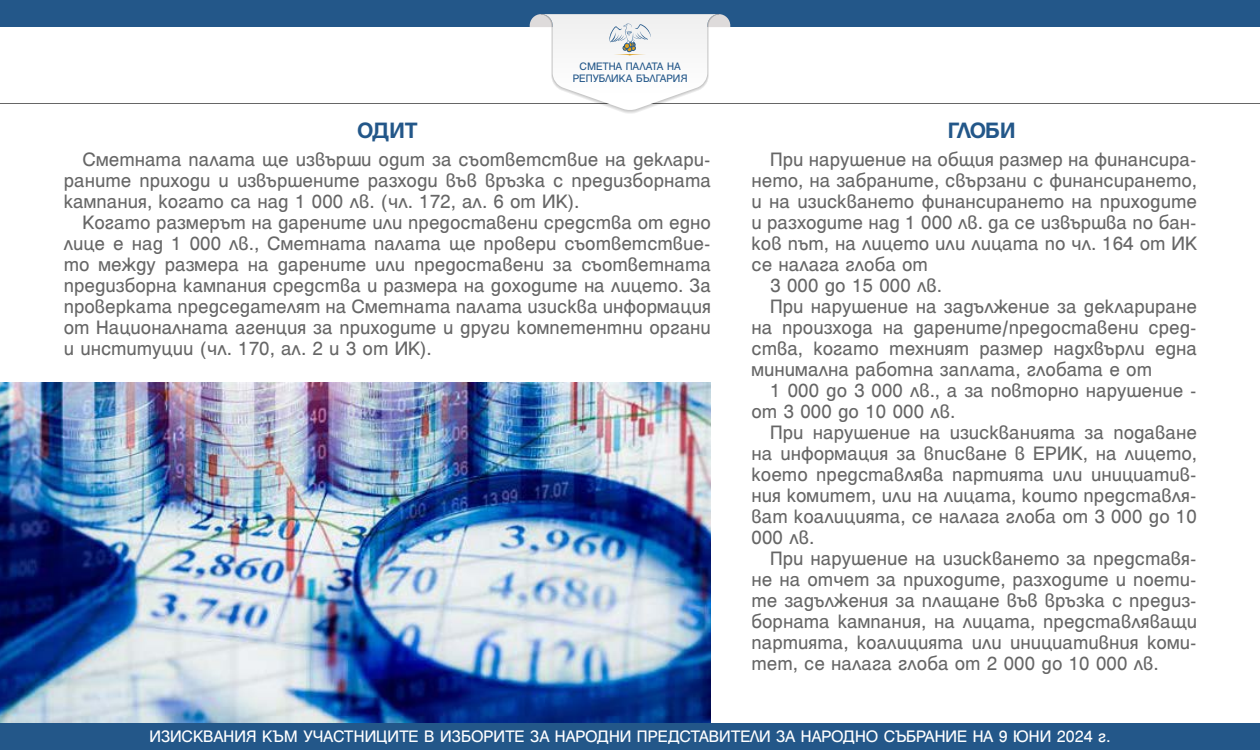
<style>
.page{position:relative;width:1260px;height:750px;background:#fff}
.page>*{position:absolute;margin:0;border:0;box-sizing:border-box;transform-origin:0 0}
.t1{font:700 24px "Helen Pro";letter-spacing:-.045em;color:#235789}
.t2{font:21px/21px "Helen Pro";color:#666;text-align:justify}
.t3{font:18px "Helen Pro";letter-spacing:-.01em;color:#fff}
.t4{font:11.7px/11.6px "Helen Pro";letter-spacing:-.01em;color:#235789;text-align:center}
</style>
<div class="page">
<hr style="left:0;top:103px;width:1260px;height:1px;background:#666">
<div style="left:0;top:0;width:1260px;height:27px;background:#235789"></div>
<div style="left:0;top:723px;width:1260px;height:27px;background:#235789"></div>
<svg style="left:530px;top:14px;width:200px;height:100px"></svg>
<img style="left:0;top:382px;width:711px;height:341px">
<p class="t4" style="left:573px;top:61px;width:116px">СМЕТНА ПАЛАТА НА<br>РЕПУБЛИКА БЪЛГАРИЯ</p>
<p class="t1" style="left:357px;top:118px;width:62px">ОДИТ</p>
<p class="t1" style="left:948px;top:118px;width:69px">ГЛОБИ</p>
<p class="t2" style="left:64px;top:149px;width:649px;text-indent:19px">Сметната палата ще извърши одит за съответствие на деклари&shy;раните приходи и извършените разходи във връзка с предизборната кампания, когато са над 1 000 лв. (чл. 172, ал. 6 от ИК).</p>
<p class="t2" style="left:64px;top:212px;width:649px;text-indent:19px">Когато размерът на дарените или предоставени средства от едно лице е над 1 000 лв., Сметната палата ще провери съответствие&shy;то между размера на дарените или предоставени за съответната предизборна кампания средства и размера на доходите на лицето. За проверката председателят на Сметната палата изисква информация от Националната агенция за приходите и други компетентни органи и институции (чл. 170, ал. 2 и 3 от ИК).</p>
<p class="t2" style="left:770px;top:149px;width:428px">При нарушение на общия размер на финансира-</p>
<p class="t2" style="left:751px;top:170px;width:447px">нето, на забраните, свързани с финансирането,</p>
<p class="t2" style="left:751px;top:191px;width:447px">и на изискването финансирането на приходите</p>
<p class="t2" style="left:751px;top:212px;width:447px">и разходите над 1 000 лв. да се извършва по бан-</p>
<p class="t2" style="left:751px;top:233px;width:447px">ков път, на лицето или лицата по чл. 164 от ИК</p>
<p class="t2" style="left:751px;top:254px;width:178px">се налага глоба от</p>
<p class="t2" style="left:770px;top:275px;width:173px">3 000 до 15 000 лв.</p>
<p class="t2" style="left:770px;top:296px;width:428px">При нарушение на задължение за деклариране</p>
<p class="t2" style="left:751px;top:317px;width:447px">на произхода на дарените/предоставени сред-</p>
<p class="t2" style="left:751px;top:338px;width:447px">ства, когато техният размер надхвърли една</p>
<p class="t2" style="left:751px;top:359px;width:402px">минимална работна заплата, глобата е от</p>
<p class="t2" style="left:770px;top:380px;width:428px">1 000 до 3 000 лв., а за повторно нарушение -</p>
<p class="t2" style="left:751px;top:401px;width:205px">от 3 000 до 10 000 лв.</p>
<p class="t2" style="left:770px;top:422px;width:428px">При нарушение на изискванията за подаване</p>
<p class="t2" style="left:751px;top:443px;width:447px">на информация за вписване в ЕРИК, на лицето,</p>
<p class="t2" style="left:751px;top:464px;width:447px">което представлява партията или инициатив-</p>
<p class="t2" style="left:751px;top:485px;width:447px">ния комитет, или на лицата, които представля-</p>
<p class="t2" style="left:751px;top:506px;width:447px">ват коалицията, се налага глоба от 3 000 до 10</p>
<p class="t2" style="left:751px;top:527px;width:64px">000 лв.</p>
<p class="t2" style="left:770px;top:548px;width:428px">При нарушение на изискването за представя-</p>
<p class="t2" style="left:751px;top:569px;width:447px">не на отчет за приходите, разходите и поети-</p>
<p class="t2" style="left:751px;top:590px;width:447px">те задължения за плащане във връзка с предиз-</p>
<p class="t2" style="left:751px;top:611px;width:447px">борната кампания, на лицата, представляващи</p>
<p class="t2" style="left:751px;top:632px;width:447px">партията, коалицията или инициативния коми-</p>
<p class="t2" style="left:751px;top:653px;width:409px">тет, се налага глоба от 2 000 до 10 000 лв.</p>
<p class="t3" style="left:150px;top:727px;width:962px">ИЗИСКВАНИЯ КЪМ УЧАСТНИЦИТЕ В ИЗБОРИТЕ ЗА НАРОДНИ ПРЕДСТАВИТЕЛИ ЗА НАРОДНО СЪБРАНИЕ НА 9 ЮНИ 2024 г.</p>
</div>
